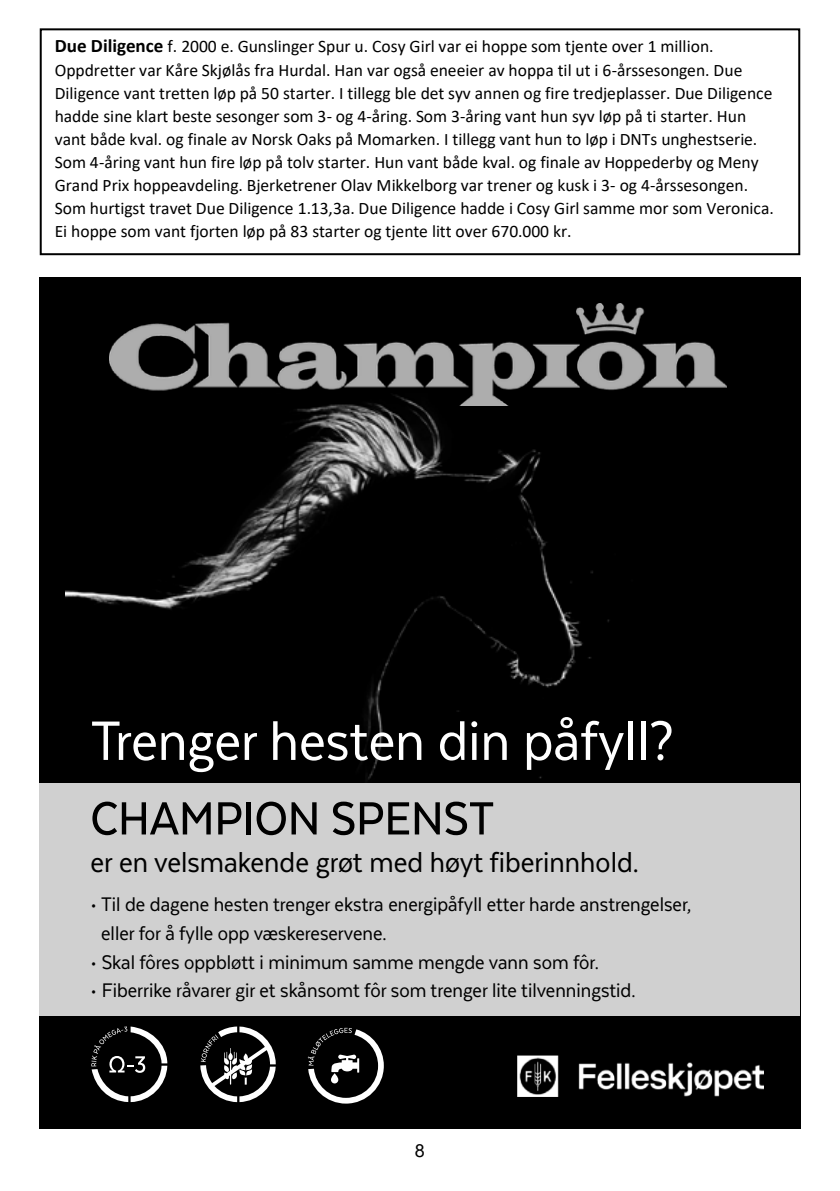
<style>
.page{position:relative;width:840px;height:1191px;background:#fff}
.page>*{position:absolute;margin:0;border:0;box-sizing:border-box;transform-origin:0 0}
.t1{font:64px "Texta Narrow";color:#fff}
.t2{font:500 53.6px "Texta Narrow";color:#000}
.t3{font:33px "Texta Narrow";color:#000}
.t4{font:22.6px/28.8px "Texta Narrow";color:#000}
.t5{font:18px "Arial";color:#000}
.t6{font:17.6px/23.2px "Calibri";color:#000}
.s1{font-weight:700;font-size:19px}
</style>
<div class="page">
<div style="left:40px;top:28px;width:759px;height:227px;border:2px solid #000"></div>
<div style="left:40px;top:278px;width:759px;height:850px;background:#000"></div>
<img style="left:66px;top:393px;width:593px;height:390px">
<img style="left:109px;top:304px;width:616px;height:101px">
<img style="left:517px;top:1055px;width:246px;height:41px">
<svg style="left:91px;top:1026px;width:76px;height:76px"></svg>
<svg style="left:200px;top:1026px;width:75px;height:76px"></svg>
<svg style="left:308px;top:1027px;width:75px;height:76px"></svg>
<div style="left:40px;top:783px;width:759px;height:233px;background:#d0d0d0"></div>
<p class="t6" style="left:55px;top:34px;width:720px"><span class="s1">Due Diligence</span> f. 2000 e. Gunslinger Spur u. Cosy Girl var ei hoppe som tjente over 1 million.<br>Oppdretter var Kåre Skjølås fra Hurdal. Han var også eneeier av hoppa til ut i 6-årssesongen. Due Diligence vant tretten løp på 50 starter. I tillegg ble det syv annen og fire tredjeplasser. Due Diligence hadde sine klart beste sesonger som 3- og 4-åring. Som 3-åring vant hun syv løp på ti starter. Hun vant både kval. og finale av Norsk Oaks på Momarken. I tillegg vant hun to løp i DNTs unghestserie.<br>Som 4-åring vant hun fire løp på tolv starter. Hun vant både kval. og finale av Hoppederby og Meny Grand Prix hoppeavdeling. Bjerketrener Olav Mikkelborg var trener og kusk i 3- og 4-årssesongen.<br>Som hurtigst travet Due Diligence 1.13,3a. Due Diligence hadde i Cosy Girl samme mor som Veronica.<br>Ei hoppe som vant fjorten løp på 83 starter og tjente litt over 670.000 kr.</p>
<h1 class="t1" style="left:91px;top:708px;width:584px">Trenger hesten din påfyll?</h1>
<h2 class="t2" style="left:91px;top:791px;width:405px">CHAMPION SPENST</h2>
<h3 class="t3" style="left:91px;top:844px;width:549px">er en velsmakende grøt med høyt fiberinnhold.</h3>
<p class="t4" style="left:101px;top:889px;width:591px;text-indent:-11px">• Til de dagene hesten trenger ekstra energipåfyll etter harde anstrengelser, eller for å fylle opp væskereservene.</p>
<p class="t4" style="left:91px;top:947px;width:509px">• Skal fôres oppbløtt i minimum samme mengde vann som fôr.</p>
<p class="t4" style="left:91px;top:976px;width:546px">• Fiberrike råvarer gir et skånsomt fôr som trenger lite tilvenningstid.</p>
<p class="t5" style="left:415px;top:1138px;width:12px">8</p>
</div>
